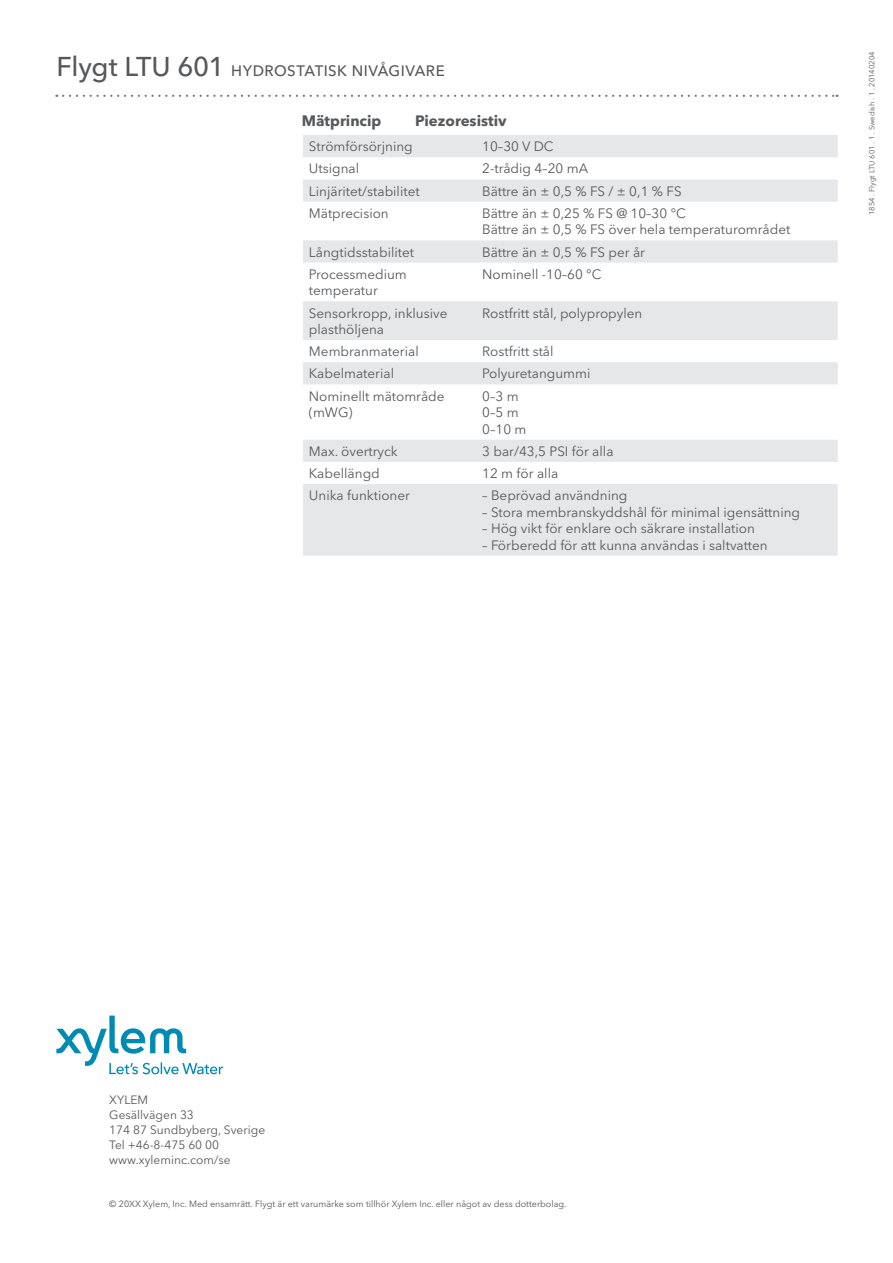
<style>
.page{position:relative;width:893px;height:1263px;background:#fff}
.page>*{position:absolute;margin:0;border:0;box-sizing:border-box;transform-origin:0 0}
.t1{font:500 15px "Avenir Next LT Pro";letter-spacing:.035em;color:#57585a}
.t2{font:700 15px "Avenir Next LT Pro";color:#57585a}
.t3{font:13.5px/16.5px "Avenir Next LT Pro";color:#57585a}
.t4{font:12px/15px "Avenir Next LT Pro";color:#57585a}
.t5{font:9px "Avenir Next LT Pro";color:#57585a}
.t6{font:7.5px "Avenir Next LT Pro";color:#57585a}
.s1{font-size:27px}
</style>
<div class="page">
<svg style="left:63px;top:95px;width:775px;height:2px"></svg>
<svg style="left:56px;top:1015px;width:167px;height:59px"></svg>
<svg style="left:303px;top:135px;width:535px;height:421px;fill:#e6e7e9"></svg>
<p class="t1" style="left:56px;top:61px;width:390px"><span class="s1">Flygt LTU 601</span> HYDROSTATISK NIVÅGIVARE</p>
<p class="t2" style="left:302px;top:112px;width:81px">Mätprincip</p>
<p class="t2" style="left:415px;top:112px;width:93px">Piezoresistiv</p>
<p class="t3" style="left:309px;top:138px;width:105px">Strömförsörjning</p>
<p class="t3" style="left:482px;top:138px;width:73px">10–30 V DC</p>
<p class="t3" style="left:309px;top:160px;width:52px">Utsignal</p>
<p class="t3" style="left:482px;top:160px;width:107px">2-trådig 4–20 mA</p>
<p class="t3" style="left:309px;top:183px;width:112px">Linjäritet/stabilitet</p>
<p class="t3" style="left:482px;top:183px;width:201px">Bättre än ± 0,5 % FS / ± 0,1 % FS</p>
<p class="t3" style="left:309px;top:205px;width:81px">Mätprecision</p>
<p class="t3" style="left:482px;top:205px;width:310px">Bättre än ± 0,25 % FS @ 10–30 °C<br>Bättre än ± 0,5 % FS över hela temperaturområdet</p>
<p class="t3" style="left:309px;top:244px;width:107px">Långtidsstabilitet</p>
<p class="t3" style="left:482px;top:244px;width:164px">Bättre än ± 0,5 % FS per år</p>
<p class="t3" style="left:309px;top:266px;width:99px">Processmedium temperatur</p>
<p class="t3" style="left:482px;top:266px;width:121px">Nominell -10–60 °C</p>
<p class="t3" style="left:309px;top:305px;width:140px">Sensorkropp, inklusive plasthöljena</p>
<p class="t3" style="left:482px;top:305px;width:162px">Rostfritt stål, polypropylen</p>
<p class="t3" style="left:309px;top:343px;width:111px">Membranmaterial</p>
<p class="t3" style="left:482px;top:343px;width:73px">Rostfritt stål</p>
<p class="t3" style="left:309px;top:365px;width:87px">Kabelmaterial</p>
<p class="t3" style="left:482px;top:365px;width:110px">Polyuretangummi</p>
<p class="t3" style="left:309px;top:388px;width:137px">Nominellt mätområde (mWG)</p>
<p class="t3" style="left:482px;top:388px;width:46px">0–3 m<br>0–5 m<br>0–10 m</p>
<p class="t3" style="left:309px;top:443px;width:90px">Max. övertryck</p>
<p class="t3" style="left:482px;top:443px;width:133px">3 bar/43,5 PSI för alla</p>
<p class="t3" style="left:309px;top:465px;width:72px">Kabellängd</p>
<p class="t3" style="left:482px;top:465px;width:78px">12 m för alla</p>
<p class="t3" style="left:309px;top:487px;width:103px">Unika funktioner</p>
<p class="t3" style="left:482px;top:487px;width:147px">– Beprövad användning</p>
<p class="t3" style="left:482px;top:504px;width:319px">– Stora membranskyddshål för minimal igensättning</p>
<p class="t3" style="left:482px;top:520px;width:274px">– Hög vikt för enklare och säkrare installation</p>
<p class="t3" style="left:482px;top:537px;width:287px">– Förberedd för att kunna användas i saltvatten</p>
<p class="t6" style="left:867px;top:215px;width:165px;rotate:-90deg">1854 . Flygt LTU 601 . 1 . Swedish . 1 . 20140204</p>
<p class="t4" style="left:109px;top:1093px;width:157px">XYLEM<br>Gesällvägen 33<br>174 87 Sundbyberg, Sverige<br>Tel +46-8-475 60 00 www.xyleminc.com/se</p>
<p class="t5" style="left:109px;top:1199px;width:459px">© 20XX Xylem, Inc. Med ensamrätt. Flygt är ett varumärke som tillhör Xylem Inc. eller något av dess dotterbolag.</p>
</div>
